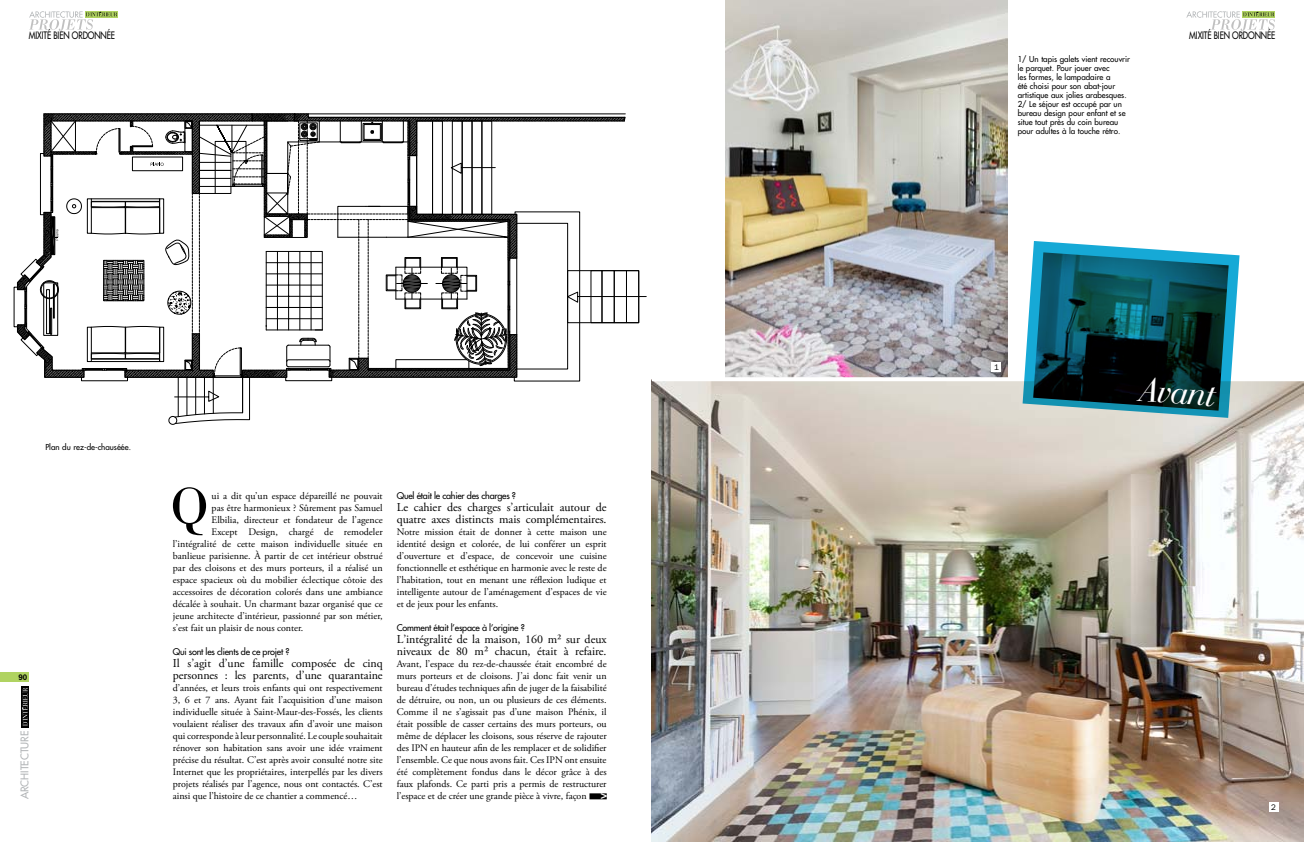
<style>
.page{position:relative;width:1304px;height:842px;background:#fff}
.page>*{position:absolute;margin:0;border:0;box-sizing:border-box;transform-origin:0 0}
.t1{font:italic 36px "Bauer Bodoni BT";color:#fff}
.t2{font:12px/12px "Adobe Garamond Pro";letter-spacing:-.005em;color:#000}
.t3{font:10.4px "Futura";color:#b1b4b6}
.t4{font:10px/12px "Adobe Garamond Pro";color:#000;text-align:justify}
.t5{font:10px "Futura";letter-spacing:-.01em;color:#000;scale:.8 1}
.t6{font:800 10px "Franklin Gothic IT Cby BT";color:#fff}
.t7{font:9px "Futura";letter-spacing:-.025em;color:#000}
.t8{font:8px/9px "Futura";color:#000}
.t9{font:600 8px "Franklin Gothic IT Cby BT";color:#000;scale:.9 1}
.t10{font:8px "Franklin Gothic IT Cby BT";color:#000}
</style>
<div class="page">
<div style="left:0;top:672px;width:29px;height:10px;background:#b0d361"></div>
<div style="left:21px;top:686px;width:8px;height:41px;background:#000"></div>
<svg style="left:22px;top:688px;width:6px;height:38px"></svg>
<div style="left:85px;top:11px;width:33px;height:7px;background:#b0d361"></div>
<svg style="left:29px;top:11px;width:88px;height:20px"></svg>
<svg style="left:1186px;top:11px;width:89px;height:20px"></svg>
<img style="left:652px;top:381px;width:652px;height:461px">
<svg style="left:16px;top:113px;width:630px;height:311px"></svg>
<hr style="left:311px;top:251px;width:1px;height:79px;background:#000">
<hr style="left:300px;top:251px;width:1px;height:79px;background:#000">
<svg style="left:173px;top:487px;width:33px;height:48px"></svg>
<img style="left:726px;top:0;width:281px;height:377px">
<div style="left:991px;top:362px;width:10px;height:10px;background:#fff"></div>
<div style="left:1269px;top:802px;width:9px;height:10px;background:#fff"></div>
<div style="left:589px;top:793px;width:18px;height:6px;background:#000"></div>
<svg style="left:1023px;top:241px;width:217px;height:177px"></svg>
<p class="t5" style="left:29px;top:29px;width:110px">Mixité bien ordonnée</p>
<p class="t5" style="left:1189px;top:29px;width:109px">Mixité bien ordonnée</p>
<p class="t8" style="left:45px;top:442px;width:87px">Plan du rez-de-chauséée.</p>
<p class="t9" style="left:18px;top:672px;width:11px">90</p>
<p class="t3" style="left:18px;top:799px;width:70px;rotate:-90deg">architecture</p>
<p class="t4" style="left:212px;top:490px;width:173px">ui a dit qu’un espace dépareillé ne pouvait</p>
<p class="t4" style="left:212px;top:502px;width:173px">pas être harmonieux ? Sûrement pas Samuel</p>
<p class="t4" style="left:212px;top:514px;width:173px">Elbilia, directeur et fondateur de l’agence</p>
<p class="t4" style="left:212px;top:526px;width:173px">Except Design, chargé de remodeler</p>
<p class="t4" style="left:173px;top:538px;width:211px">l’intégralité de cette maison individuelle située en</p>
<p class="t4" style="left:173px;top:550px;width:211px">banlieue parisienne. À partir de cet intérieur obstrué</p>
<p class="t4" style="left:173px;top:562px;width:211px">par des cloisons et des murs porteurs, il a réalisé un</p>
<p class="t4" style="left:173px;top:574px;width:211px">espace spacieux où du mobilier éclectique côtoie des</p>
<p class="t4" style="left:173px;top:586px;width:211px">accessoires de décoration colorés dans une ambiance</p>
<p class="t4" style="left:173px;top:598px;width:211px">décalée à souhait. Un charmant bazar organisé que ce</p>
<p class="t4" style="left:173px;top:610px;width:211px">jeune architecte d’intérieur, passionné par son métier,</p>
<p class="t4" style="left:173px;top:622px;width:132px">s’est fait un plaisir de nous conter.</p>
<p class="t7" style="left:173px;top:646px;width:118px">Qui sont les clients de ce projet ?</p>
<p class="t2" style="left:173px;top:658px;width:211px">Il s’agit d’une famille composée de cinq personnes : les parents, d’une quarantaine</p>
<p class="t4" style="left:173px;top:682px;width:211px">d’années, et leurs trois enfants qui ont respectivement 3, 6 et 7 ans. Ayant fait l’acquisition d’une maison individuelle située à Saint-Maur-des-Fossés, les clients voulaient réaliser des travaux afin d’avoir une maison qui corresponde à leur personnalité. Le couple souhaitait rénover son habitation sans avoir une idée vraiment précise du résultat. C’est après avoir consulté notre site Internet que les propriétaires, interpellés par les divers projets réalisés par l’agence, nous ont contactés. C’est ainsi que l’histoire de ce chantier a commencé…</p>
<p class="t7" style="left:397px;top:490px;width:121px">Quel était le cahier des charges ?</p>
<p class="t2" style="left:397px;top:502px;width:211px">Le cahier des charges s’articulait autour de quatre axes distincts mais complémentaires.</p>
<p class="t4" style="left:397px;top:526px;width:211px">Notre mission était de donner à cette maison une identité design et colorée, de lui conférer un esprit d’ouverture et d’espace, de concevoir une cuisine fonctionnelle et esthétique en harmonie avec le reste de l’habitation, tout en menant une réflexion ludique et intelligente autour de l’aménagement d’espaces de vie et de jeux pour les enfants.</p>
<p class="t7" style="left:397px;top:622px;width:129px">Comment était l’espace à l’origine ?</p>
<p class="t2" style="left:397px;top:634px;width:211px">L’intégralité de la maison, 160 m² sur deux niveaux de 80 m² chacun, était à refaire.</p>
<p class="t4" style="left:397px;top:658px;width:211px">Avant, l’espace du rez-de-chaussée était encombré de murs porteurs et de cloisons. J’ai donc fait venir un bureau d’études techniques afin de juger de la faisabilité de détruire, ou non, un ou plusieurs de ces éléments.<br>Comme il ne s’agissait pas d’une maison Phénix, il était possible de casser certains des murs porteurs, ou même de déplacer les cloisons, sous réserve de rajouter des IPN en hauteur afin de les remplacer et de solidifier l’ensemble. Ce que nous avons fait. Ces IPN ont ensuite été complètement fondus dans le décor grâce à des faux plafonds. Ce parti pris a permis de restructurer l’espace et de créer une grande pièce à vivre, façon</p>
<p class="t6" style="left:600px;top:789px;width:10px">&gt;</p>
<p class="t8" style="left:1018px;top:55px;width:114px">1/ Un tapis galets vient recouvrir le parquet. Pour jouer avec<br>les formes, le lampadaire a<br>été choisi pour son abat-jour artistique aux jolies arabesques.<br>2/ Le séjour est occupé par un bureau design pour enfant et se situe tout près du coin bureau pour adultes à la touche rétro.</p>
<p class="t10" style="left:994px;top:362px;width:6px">1</p>
<h1 class="t1" style="left:1143px;top:367px;width:76px;rotate:4deg">Avant</h1>
<p class="t10" style="left:1271px;top:803px;width:6px">2</p>
</div>
